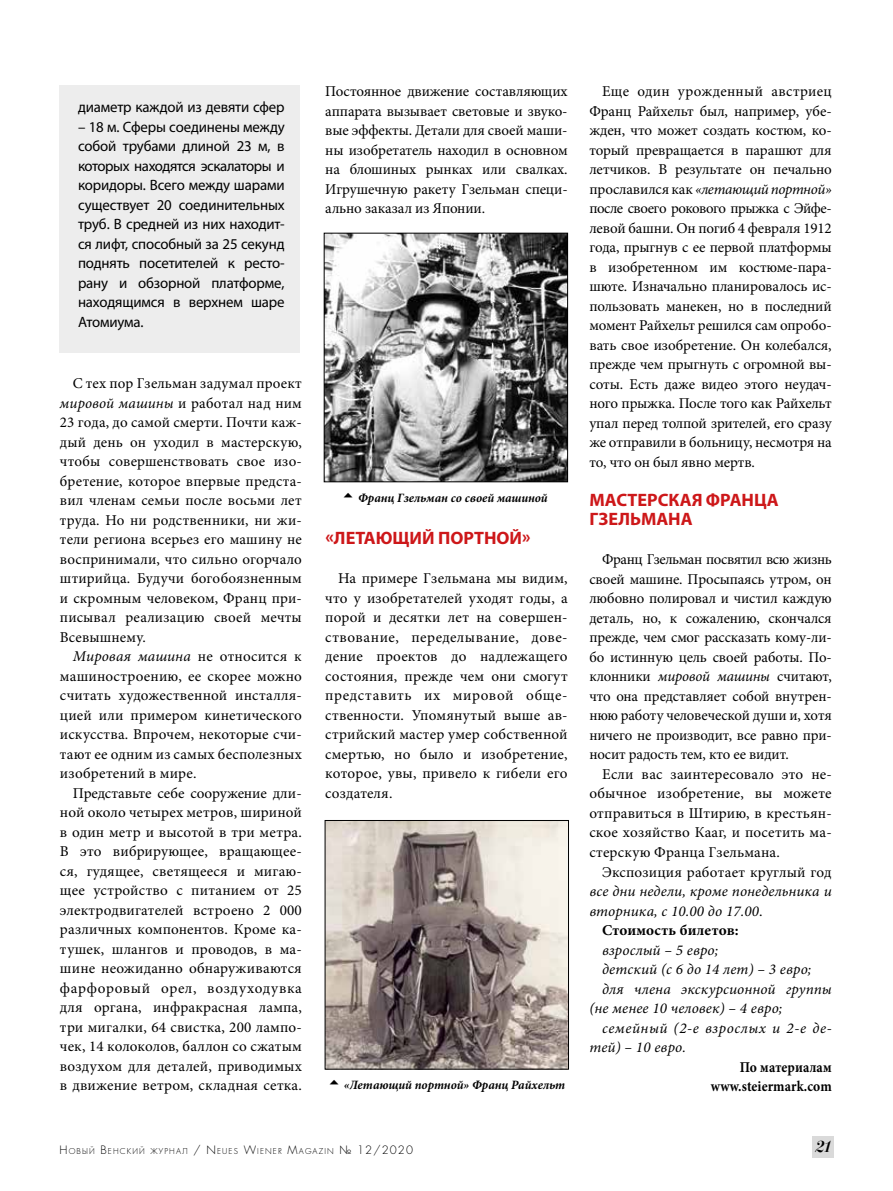
<style>
.page{position:relative;width:893px;height:1191px;background:#fff}
.page>*{position:absolute;margin:0;border:0;box-sizing:border-box;transform-origin:0 0}
.t1{font:700 18px/19.5px "Myriad Pro";color:#cd1719}
.t2{font:italic 16.5px "Paragon Nord C";color:#000}
.t3{font:15px/19.5px "Minion Pro";letter-spacing:.01em;color:#000;text-align:justify}
.t4{font:15px/19.5px "Myriad Pro";letter-spacing:-.01em;color:#000;text-align:justify}
.t5{font:italic 15px "Minion Pro";letter-spacing:.01em;color:#000}
.t6{font:700 15px/19.5px "Minion Pro";letter-spacing:.01em;color:#000;text-align:right;scale:.9 1}
.t7{font:italic 15px "Minion Pro";letter-spacing:.04em;color:#000}
.t8{font:700 15px "Minion Pro";letter-spacing:.01em;color:#000}
.t9{font:italic 700 12.75px "Minion Pro";color:#000}
.t10{font:7.8px "Favorit Light C";letter-spacing:.145em;color:#000}
.s1{font-style:italic}
.s2{font-style:normal}
.s3{font-size:11.25px}
</style>
<div class="page">
<div style="left:812px;top:1136px;width:21px;height:22px;background:#dadada"></div>
<img style="left:327px;top:822px;width:240px;height:245px">
<div style="left:325px;top:820px;width:244px;height:249px;border:1px solid #000"></div>
<div style="left:59px;top:85px;width:241px;height:267px;background:#ededed"></div>
<img style="left:326px;top:235px;width:240px;height:245px">
<div style="left:324px;top:233px;width:244px;height:249px;border:1px solid #000"></div>
<p class="t4" style="left:78px;top:97px;width:208px">диаметр каждой из девяти сфер</p>
<p class="t4" style="left:78px;top:117px;width:208px">– 18 м. Сферы соединены между собой трубами длиной 23 м, в которых находятся эскалаторы и коридоры. Всего между шарами существует 20 соединительных труб. В средней из них находит&shy;ся лифт, способный за 25 секунд поднять посетителей к ресто&shy;рану и обзорной платформе, находящимся в верхнем шаре Атомиума.</p>
<p class="t3" style="left:60px;top:374px;width:243px;text-indent:13px">С тех пор Гзельман задумал проект <span class="s1">мировой машины</span> и работал над ним 23 года, до самой смерти. Почти каж&shy;дый день он уходил в мастерскую, чтобы совершенствовать свое изо&shy;бретение, которое впервые предста&shy;вил членам семьи после восьми лет труда. Но ни родственники, ни жи&shy;тели региона всерьез его машину не воспринимали, что сильно огорчало штирийца. Будучи богобоязненным и скромным человеком, Франц при&shy;писывал реализацию своей мечты Всевышнему.</p>
<p class="t3" style="left:60px;top:647px;width:243px;text-indent:13px"><span class="s1">Мировая машина</span> не относится к машиностроению, ее скорее можно считать художественной инсталля&shy;цией или примером кинетического искусства. Впрочем, некоторые счи&shy;тают ее одним из самых бесполезных изобретений в мире.</p>
<p class="t3" style="left:60px;top:783px;width:243px;text-indent:13px">Представьте себе сооружение дли&shy;ной около четырех метров, шириной в один метр и высотой в три метра.<br>В это вибрирующее, вращающее&shy;ся, гудящее, светящееся и мигаю&shy;щее устройство с питанием от 25 электродвигателей встроено 2 000 различных компонентов. Кроме ка&shy;тушек, шлангов и проводов, в ма&shy;шине неожиданно обнаруживаются фарфоровый орел, воздуходувка для органа, инфракрасная лампа, три мигалки, 64 свистка, 200 лампо&shy;чек, 14 колоколов, баллон со сжатым воздухом для деталей, приводимых в движение ветром, складная сетка.</p>
<p class="t3" style="left:325px;top:82px;width:244px">Постоянное движение составляющих аппарата вызывает световые и звуко&shy;вые эффекты. Детали для своей маши&shy;ны изобретатель находил в основном на блошиных рынках или свалках.<br>Игрушечную ракету Гзельман специ&shy;ально заказал из Японии.</p>
<p class="t9" style="left:358px;top:488px;width:191px">Франц Гзельман со своей машиной</p>
<p class="t1" style="left:325px;top:528px;width:207px">«ЛЕТАЮЩИЙ ПОРТНОЙ»</p>
<p class="t3" style="left:325px;top:569px;width:244px;text-indent:13px">На примере Гзельмана мы видим, что у изобретателей уходят годы, а порой и десятки лет на совершен&shy;ствование, переделывание, дове&shy;дение проектов до надлежащего состояния, прежде чем они смогут представить их мировой обще&shy;ственности. Упомянутый выше ав&shy;стрийский мастер умер собственной смертью, но было и изобретение, которое, увы, привело к гибели его создателя.</p>
<p class="t9" style="left:344px;top:1076px;width:223px">«Летающий портной» Франц Райхельт</p>
<p class="t3" style="left:589px;top:82px;width:244px;text-indent:13px">Еще один урожденный австриец Франц Райхельт был, например, убе&shy;жден, что может создать костюм, ко&shy;торый превращается в парашют для летчиков. В результате он печально прославился как <span class="s1">«летающий портной» </span>после своего рокового прыжка с Эйфе&shy;левой башни. Он погиб 4 февраля 1912 года, прыгнув с ее первой платформы в изобретенном им костюме-пара&shy;шюте. Изначально планировалось ис&shy;пользовать манекен, но в последний момент Райхельт решился сам опробо&shy;вать свое изобретение. Он колебался, прежде чем прыгнуть с огромной вы&shy;соты. Есть даже видео этого неудач&shy;ного прыжка. После того как Райхельт упал перед толпой зрителей, его сразу же отправили в больницу, несмотря на то, что он был явно мертв.</p>
<p class="t1" style="left:589px;top:489px;width:191px">МАСТЕРСКАЯ ФРАНЦА<br>ГЗЕЛЬМАНА</p>
<p class="t3" style="left:589px;top:550px;width:244px;text-indent:13px">Франц Гзельман посвятил всю жизнь своей машине. Просыпаясь утром, он любовно полировал и чистил каждую деталь, но, к сожалению, скончался прежде, чем смог рассказать кому-ли&shy;бо истинную цель своей работы. По&shy;клонники <span class="s1">мировой машины</span> считают, что она представляет собой внутрен&shy;нюю работу человеческой души и, хотя ничего не производит, все равно при&shy;носит радость тем, кто ее видит.</p>
<p class="t3" style="left:589px;top:764px;width:244px;text-indent:13px">Если вас заинтересовало это не&shy;обычное изобретение, вы можете отправиться в Штирию, в крестьян&shy;ское хозяйство Кааг, и посетить ма&shy;стерскую Франца Гзельмана.</p>
<p class="t3" style="left:602px;top:862px;width:231px">Экспозиция работает круглый год</p>
<p class="t5" style="left:589px;top:881px;width:244px">все дни недели, кроме понедельника и</p>
<p class="t5" style="left:589px;top:900px;width:175px">вторника, с 10.00 до 17.00<span class="s2">.</span></p>
<p class="t8" style="left:602px;top:919px;width:138px">Стоимость билетов:</p>
<p class="t5" style="left:602px;top:939px;width:118px">взрослый – 5 евро;</p>
<p class="t5" style="left:602px;top:959px;width:211px">детский (с 6 до 14 лет) – 3 евро;</p>
<p class="t5" style="left:602px;top:978px;width:231px">для члена экскурсионной группы</p>
<p class="t5" style="left:589px;top:998px;width:195px">(не менее 10 человек) – 4 евро;</p>
<p class="t7" style="left:602px;top:1017px;width:231px">семейный (2-е взрослых и 2-е де-</p>
<p class="t5" style="left:589px;top:1037px;width:98px">тей) – 10 евро.</p>
<p class="t6" style="left:711px;top:1056px;width:136px">По материалам www.steiermark.com</p>
<p class="t10" style="left:60px;top:1145px;width:355px"><span class="s3">Н</span>ОВЫЙ <span class="s3">В</span>ЕНСКИЙ ЖУРНАЛ <span class="s3">/</span> <span class="s3">N</span>EUES <span class="s3">W</span>IEN ER <span class="s3">M</span>AGAZIN <span class="s3">№ 12/2020</span></p>
<p class="t2" style="left:814px;top:1137px;width:16px">21</p>
</div>
